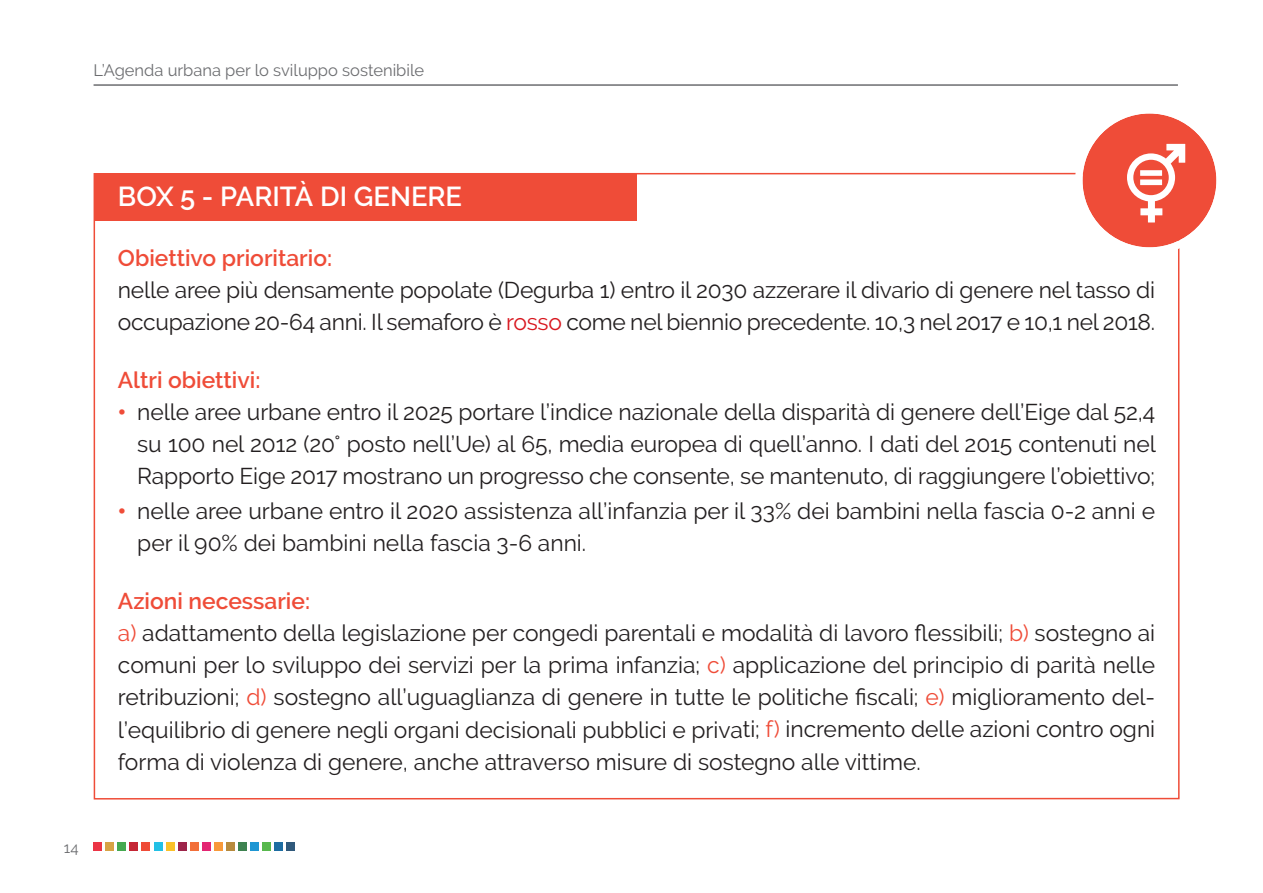
<style>
.page{position:relative;width:1263px;height:893px;background:#fff}
.page>*{position:absolute;margin:0;border:0;box-sizing:border-box;transform-origin:0 0}
.t1{font:600 27.3px "Raleway";color:#fff}
.t2{font:22.8px/32.1px "Raleway";color:#231f20}
.t3{font:600 22.8px "Raleway";color:#ef4c38}
.t4{font:16.5px "Raleway";color:#6c6d70}
.t5{font:15px "Raleway";color:#6c6d70}
.s1{color:#d8171f}
.s2{font-weight:900;color:#ef4c38}
.s3{font-weight:600;color:#ef4c38}
.s4{color:#ef4c38}
</style>
<div class="page">
<hr style="left:94px;top:84px;width:1084px;height:2px;background:#6c6d70">
<div style="left:94px;top:843px;width:8px;height:8px;background:#eb3445"></div>
<div style="left:106px;top:843px;width:8px;height:8px;background:#d7a345"></div>
<div style="left:118px;top:843px;width:8px;height:8px;background:#45a950"></div>
<div style="left:130px;top:843px;width:8px;height:8px;background:#c52635"></div>
<div style="left:142px;top:843px;width:8px;height:8px;background:#ef4b37"></div>
<div style="left:154px;top:843px;width:8px;height:8px;background:#22c0e5"></div>
<div style="left:166px;top:843px;width:8px;height:8px;background:#fac129"></div>
<div style="left:178px;top:843px;width:8px;height:8px;background:#9d244a"></div>
<div style="left:190px;top:843px;width:8px;height:8px;background:#f26f39"></div>
<div style="left:202px;top:843px;width:8px;height:8px;background:#e32572"></div>
<div style="left:214px;top:843px;width:9px;height:8px;background:#f89939"></div>
<div style="left:226px;top:843px;width:9px;height:8px;background:#b78a3d"></div>
<div style="left:238px;top:843px;width:9px;height:8px;background:#3e8250"></div>
<div style="left:250px;top:843px;width:9px;height:8px;background:#1e96d3"></div>
<div style="left:262px;top:843px;width:9px;height:8px;background:#58b84d"></div>
<div style="left:274px;top:843px;width:9px;height:8px;background:#1d6da2"></div>
<div style="left:286px;top:843px;width:9px;height:8px;background:#30597b"></div>
<div style="left:94px;top:173px;width:542px;height:48px;background:#ef4c38"></div>
<svg style="left:1075px;top:113px;width:142px;height:142px"></svg>
<div style="left:1140px;top:170px;width:22px;height:6px;background:#fff"></div>
<div style="left:1140px;top:179px;width:22px;height:6px;background:#fff"></div>
<p class="t4" style="left:94px;top:61px;width:332px">L’Agenda urbana per lo sviluppo sostenibile</p>
<p class="t5" style="left:64px;top:839px;width:16px">14</p>
<p class="t1" style="left:118px;top:181px;width:346px">BOX 5 - PARITÀ DI GENERE</p>
<p class="t3" style="left:118px;top:245px;width:216px">Obiettivo prioritario:</p>
<p class="t2" style="left:118px;top:274px;width:1039px">nelle aree più densamente popolate (Degurba 1) entro il 2030 azzerare il divario di genere nel tasso di occupazione 20-64 anni. Il semaforo è <span class="s1">rosso</span> come nel biennio precedente. 10,3 nel 2017 e 10,1 nel 2018.</p>
<p class="t3" style="left:118px;top:366px;width:144px">Altri obiettivi:</p>
<p class="t2" style="left:137px;top:395px;width:1020px;text-align:justify;text-indent:-19px"><span class="s2">•</span> nelle aree urbane entro il 2025 portare l’indice nazionale della disparità di genere dell’Eige dal 52,4 su 100 nel 2012 (20° posto nell’Ue) al 65, media europea di quell’anno. I dati del 2015 contenuti nel Rapporto Eige 2017 mostrano un progresso che consente, se mantenuto, di raggiungere l’obiettivo;</p>
<p class="t2" style="left:137px;top:495px;width:1019px;text-indent:-19px"><span class="s2">•</span> nelle aree urbane entro il 2020 assistenza all’infanzia per il 33% dei bambini nella fascia 0-2 anni e per il 90% dei bambini nella fascia 3-6 anni.</p>
<p class="t2" style="left:118px;top:585px;width:1039px"><span class="s3">Azioni necessarie:<br></span><span class="s4">a)</span> adattamento della legislazione per congedi parentali e modalità di lavoro flessibili; <span class="s4">b)</span> sostegno ai comuni per lo sviluppo dei servizi per la prima infanzia; <span class="s4">c)</span> applicazione del principio di parità nelle retribuzioni; <span class="s4">d)</span> sostegno all’uguaglianza di genere in tutte le politiche fiscali; <span class="s4">e)</span> miglioramento del&shy;l’equilibrio di genere negli organi decisionali pubblici e privati; <span class="s4">f)</span> incremento delle azioni contro ogni forma di violenza di genere, anche attraverso misure di sostegno alle vittime.</p>
</div>
